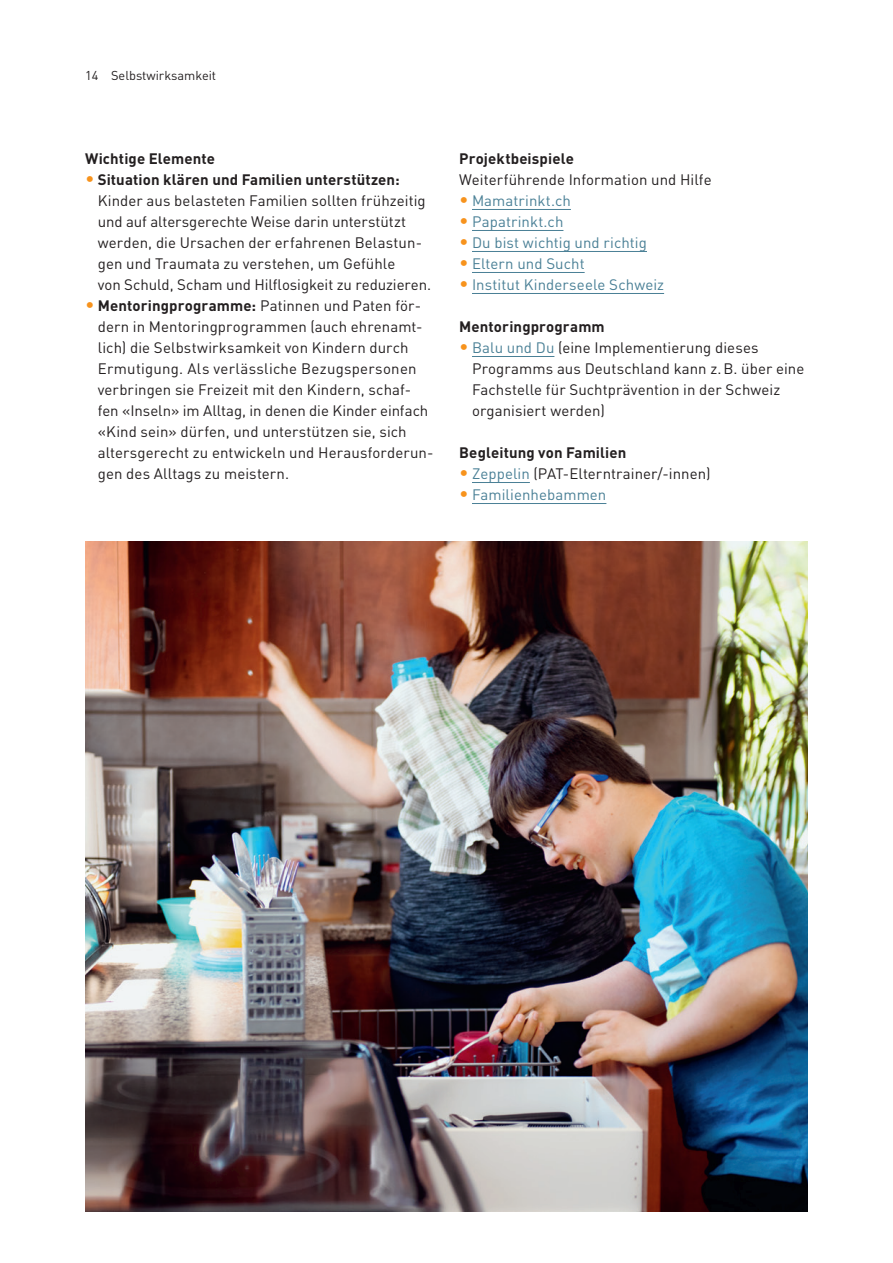
<style>
.page{position:relative;width:893px;height:1263px;background:#fff}
.page>*{position:absolute;margin:0;border:0;box-sizing:border-box;transform-origin:0 0}
.t1{font:15px/21px "DINOT";letter-spacing:.005em;color:#231f20}
.t2{font:15px "DINOT";letter-spacing:.005em;color:#4a8096}
.t3{font:700 15px "DINOT";letter-spacing:.005em;color:#231f20}
.t4{font:12.75px "DINOT";color:#231f20}
.s1{font-size:18px;color:#f7931d}
.s2{font-weight:700}
.s3{color:#4a8096}
</style>
<div class="page">
<hr style="left:472px;top:209px;width:99px;height:1px;background:#4a8096">
<hr style="left:472px;top:230px;width:91px;height:1px;background:#4a8096">
<hr style="left:472px;top:251px;width:175px;height:1px;background:#4a8096">
<hr style="left:472px;top:272px;width:113px;height:1px;background:#4a8096">
<hr style="left:472px;top:293px;width:192px;height:1px;background:#4a8096">
<hr style="left:472px;top:356px;width:82px;height:1px;background:#4a8096">
<hr style="left:472px;top:482px;width:58px;height:1px;background:#4a8096">
<hr style="left:472px;top:503px;width:134px;height:1px;background:#4a8096">
<img style="left:85px;top:541px;width:723px;height:671px">
<p class="t4" style="left:85px;top:66px;width:133px">14 Selbstwirksamkeit</p>
<p class="t3" style="left:85px;top:148px;width:132px">Wichtige Elemente</p>
<p class="t1" style="left:98px;top:168px;width:335px;text-indent:-13px"><span class="s1">•</span> <span class="s2">Situation klären und Familien unterstützen:<br></span>Kinder aus belasteten Familien sollten frühzeitig und auf altersgerechte Weise darin unterstützt werden, die Ursachen der erfahrenen Belastun&shy;gen und Traumata zu verstehen, um Gefühle<br>von Schuld, Scham und Hilflosigkeit zu reduzieren.</p>
<p class="t1" style="left:98px;top:294px;width:337px;text-indent:-13px"><span class="s1">•</span> <span class="s2">Mentoringprogramme:</span> Patinnen und Paten för&shy;dern in Mentoringprogrammen (auch ehrenamt&shy;lich) die Selbstwirksamkeit von Kindern durch Ermutigung. Als verlässliche Bezugspersonen verbringen sie Freizeit mit den Kindern, schaf&shy;fen «Inseln» im Alltag, in denen die Kinder einfach «Kind sein» dürfen, und unterstützen sie, sich altersgerecht zu entwickeln und Herausforderun&shy;gen des Alltags zu meistern.</p>
<p class="t3" style="left:459px;top:148px;width:116px">Projektbeispiele</p>
<p class="t1" style="left:459px;top:168px;width:254px">Weiterführende Information und Hilfe</p>
<p class="t2" style="left:459px;top:190px;width:113px"><span class="s1">•</span> Mamatrinkt.ch</p>
<p class="t2" style="left:459px;top:211px;width:106px"><span class="s1">•</span> Papatrinkt.ch</p>
<p class="t2" style="left:459px;top:232px;width:189px"><span class="s1">•</span> Du bist wichtig und richtig</p>
<p class="t2" style="left:459px;top:253px;width:127px"><span class="s1">•</span> Eltern und Sucht</p>
<p class="t2" style="left:459px;top:274px;width:206px"><span class="s1">•</span> Institut Kinderseele Schweiz</p>
<p class="t3" style="left:459px;top:316px;width:147px">Mentoringprogramm</p>
<p class="t1" style="left:472px;top:336px;width:334px;text-indent:-13px"><span class="s1">•</span> <span class="s3">Balu und Du</span> (eine Implementierung dieses Programms aus Deutschland kann z.B. über eine Fachstelle für Suchtprävention in der Schweiz organisiert werden)</p>
<p class="t3" style="left:459px;top:442px;width:169px">Begleitung von Familien</p>
<p class="t1" style="left:459px;top:462px;width:253px"><span class="s1">•</span> <span class="s3">Zeppelin</span> (PAT-Elterntrainer/-innen)</p>
<p class="t2" style="left:459px;top:484px;width:149px"><span class="s1">•</span> Familienhebammen</p>
</div>
